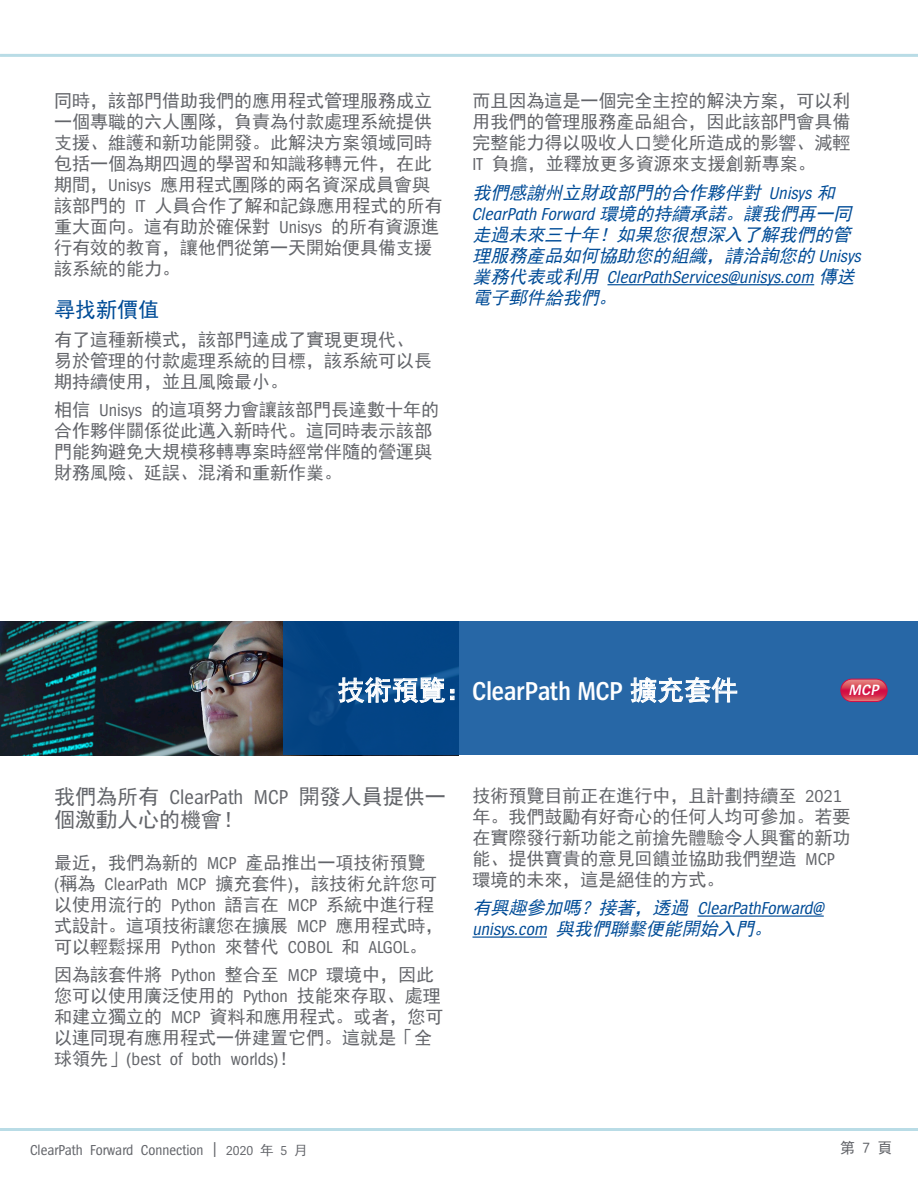
<style>
.page{position:relative;width:918px;height:1188px;background:#fff}
.page>*{position:absolute;margin:0;border:0;box-sizing:border-box;transform-origin:0 0}
.t1{font:600 27px "Spiegel Cd";color:#fff}
.t2{font:21px/22.5px "Sim Hei";color:#63656a}
.t3{font:21px "Sim Hei";color:#004c97}
.t4{font:18px/21px "Sim Hei";color:#63656a}
.t5{font:italic 18px/21px "Sim Hei";color:#004c97}
.t6{font:italic 18px/21px "Spiegel Cd";color:#004c97}
.t7{font:italic 600 15.6px "Spiegel";color:#fff}
.t8{font:15px "Spiegel Cd";color:#63656a}
.t9{font:15px "Sim Hei";color:#63656a}
.s1{font-family:"Spiegel Cd"}
.s2{font-family:"Sim Hei";font-weight:400}
.s3{font-family:"Sim Hei"}
.s4{font-size:13.5px}
.s5{font-family:"Sim Hei";font-size:13.5px}
</style>
<div class="page">
<img style="left:0;top:622px;width:284px;height:133px">
<hr style="left:0;top:1128px;width:918px;height:3px;background:#b9dce6">
<hr style="left:0;top:54px;width:918px;height:3px;background:#b9dce6">
<hr style="left:608px;top:284px;width:206px;height:1px;background:#004c97">
<svg style="left:284px;top:622px;width:634px;height:133px;background:#1d5d9c"></svg>
<hr style="left:698px;top:916px;width:126px;height:1px;background:#004c97">
<hr style="left:472px;top:937px;width:75px;height:1px;background:#004c97">
<svg style="left:841px;top:679px;width:46px;height:23px"></svg>
<div style="left:841px;top:679px;width:46px;height:23px;border:1px solid #d20d44;border-radius:11px"></div>
<p class="t4" style="left:54px;top:91px;width:390px">同時，該部門借助我們的應用程式管理服務成立一個專職的六人團隊，負責為付款處理系統提供支援、維護和新功能開發。此解決方案領域同時包括一個為期四週的學習和知識移轉元件，在此期間，<span class="s1">Unisys</span> 應用程式團隊的兩名資深成員會與該部門的 <span class="s1">IT</span> 人員合作了解和記錄應用程式的所有重大面向。這有助於確保對 <span class="s1">Unisys</span> 的所有資源進行有效的教育，讓他們從第一天開始便具備支援該系統的能力。</p>
<p class="t3" style="left:54px;top:299px;width:106px">尋找新價值</p>
<p class="t4" style="left:54px;top:329px;width:379px">有了這種新模式，該部門達成了實現更現代、易於管理的付款處理系統的目標，該系統可以長期持續使用，並且風險最小。</p>
<p class="t4" style="left:54px;top:400px;width:387px">相信 <span class="s1">Unisys</span> 的這項努力會讓該部門長達數十年的合作夥伴關係從此邁入新時代。這同時表示該部門能夠避免大規模移轉專案時經常伴隨的營運與財務風險、延誤、混淆和重新作業。</p>
<p class="t4" style="left:472px;top:91px;width:379px;text-align:justify">而且因為這是一個完全主控的解決方案，可以利用我們的管理服務產品組合，因此該部門會具備完整能力得以吸收人口變化所造成的影響、減輕<span class="s1">IT</span> 負擔，並釋放更多資源來支援創新專案。</p>
<p class="t5" style="left:472px;top:182px;width:391px">我們感謝州立財政部門的合作夥伴對 <span class="s1">U n i s y s</span> 和<br><span class="s1">ClearPath Forward</span> 環境的持續承諾。讓我們再一同走過未來三十年！如果您很想深入了解我們的管理服務產品如何協助您的組織，請洽詢您的 <span class="s1">U n i s ys</span>業務代表或利用 <span class="s1">ClearPathServices@unisys.com</span> 傳送電子郵件給我們。</p>
<p class="t1" style="left:338px;top:677px;width:402px"><span class="s2">技術預覽：</span>ClearPath MCP <span class="s2">擴充套件</span></p>
<p class="t7" style="left:849px;top:682px;width:35px">MCP</p>
<p class="t2" style="left:54px;top:785px;width:393px">我們為所有 <span class="s1">ClearPath MCP</span> 開發人員提供一個激動人心的機會！</p>
<p class="t4" style="left:54px;top:852px;width:391px">最近，我們為新的 <span class="s1">MCP</span> 產品推出一項技術預覽<br><span class="s1">(</span>稱為 <span class="s1">ClearPath MCP</span> 擴充套件<span class="s1">)</span>，該技術允許您可以使用流行的 <span class="s1">Python</span> 語言在 <span class="s1">MCP</span> 系統中進行程式設計。這項技術讓您在擴展 <span class="s1">MCP</span> 應用程式時，可以輕鬆採用 <span class="s1">Python</span> 來替代 <span class="s1">COBOL</span> 和 <span class="s1">ALGOL</span>。</p>
<p class="t4" style="left:54px;top:964px;width:391px">因為該套件將 <span class="s1">Python</span> 整合至 <span class="s1">MCP</span> 環境中，因此您可以使用廣泛使用的 <span class="s1">Python</span> 技能來存取、處理和建立獨立的 <span class="s1">MCP</span> 資料和應用程式。或者，您可以連同現有應用程式一併建置它們。這就是「全球領先」<span class="s1">(best of both worlds)</span>！</p>
<p class="t4" style="left:472px;top:785px;width:379px">技術預覽目前正在進行中，且計劃持續至 <span class="s1">2021</span>年。我們鼓勵有好奇心的任何人均可參加。若要在實際發行新功能之前搶先體驗令人興奮的新功能、提供寶貴的意見回饋並協助我們塑造 <span class="s1">MCP</span>環境的未來，這是絕佳的方式。</p>
<p class="t6" style="left:472px;top:898px;width:356px"><span class="s3">有興趣參加嗎？接著，透過</span> ClearPathForward@ unisys.com <span class="s3">與我們聯繫便能開始入門。</span></p>
<p class="t8" style="left:30px;top:1142px;width:279px">ClearPath Forward Connection <span class="s3">|</span> <span class="s4">2020</span> <span class="s5">年</span> <span class="s4">5</span> <span class="s5">月</span></p>
<p class="t9" style="left:840px;top:1140px;width:54px">第 7 頁</p>
</div>
